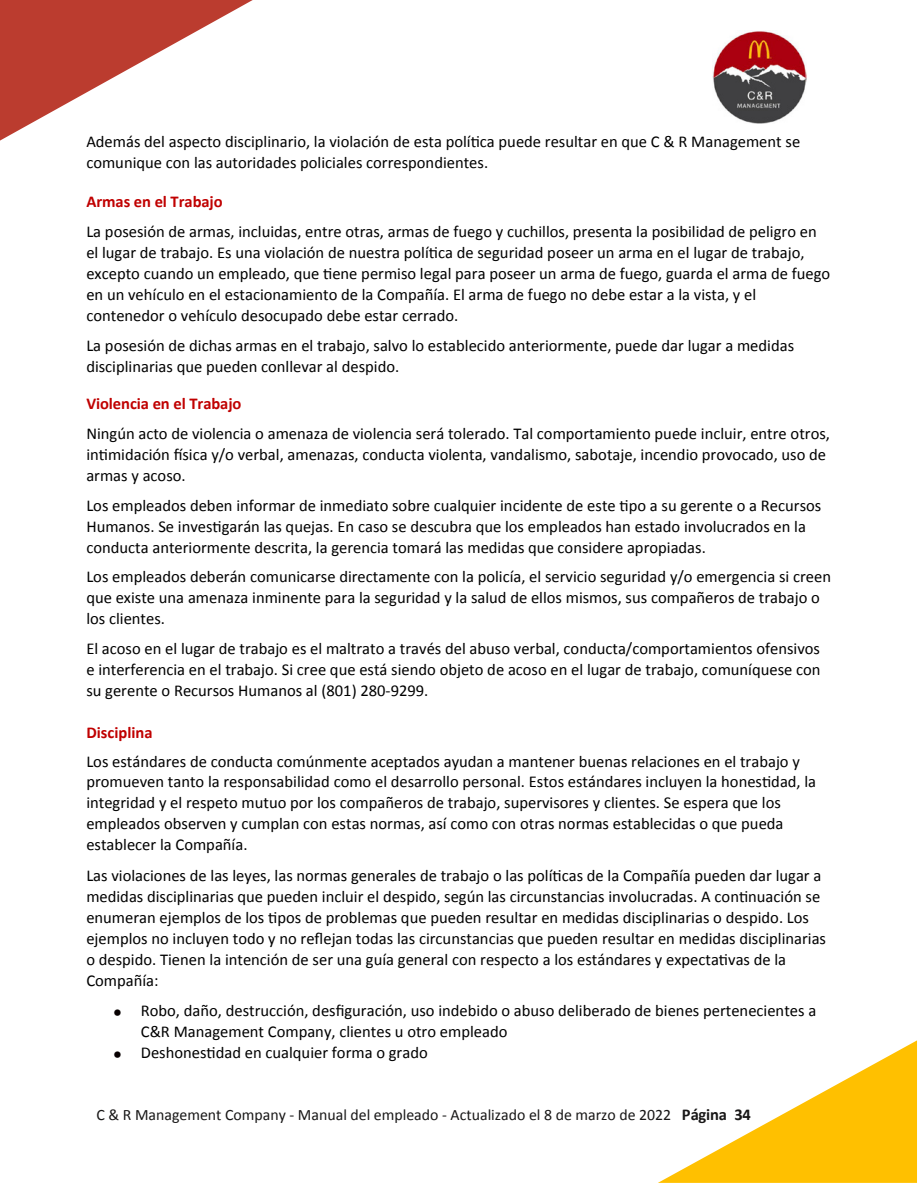
<style>
.page{position:relative;width:918px;height:1188px;background:#fff}
.page>*{position:absolute;margin:0;border:0;box-sizing:border-box;transform-origin:0 0}
.t1{font:20.4px/42px "Calibri";color:#070001}
.t2{font:16.5px/21px "Calibri";color:#000}
.t3{font:700 16.5px "Calibri";letter-spacing:-.005em;color:#c00000}
.t4{font:15.9px "Calibri";color:#181717}
.s1{font-weight:700;font-size:16.5px}
</style>
<div class="page">
<svg style="left:658px;top:1040px;width:259px;height:143px"></svg>
<svg style="left:0;top:0;width:253px;height:141px"></svg>
<img style="left:713px;top:31px;width:93px;height:92px">
<p class="t2" style="left:86px;top:131px;width:715px">Además del aspecto disciplinario, la violación de esta política puede resultar en que C &amp; R Management se comunique con las autoridades policiales correspondientes.</p>
<p class="t3" style="left:86px;top:191px;width:138px">Armas en el Trabajo</p>
<p class="t2" style="left:86px;top:221px;width:745px">La posesión de armas, incluidas, entre otras, armas de fuego y cuchillos, presenta la posibilidad de peligro en el lugar de trabajo. Es una violación de nuestra política de seguridad poseer un arma en el lugar de trabajo, excepto cuando un empleado, que tiene permiso legal para poseer un arma de fuego, guarda el arma de fuego en un vehículo en el estacionamiento de la Compañía. El arma de fuego no debe estar a la vista, y el contenedor o vehículo desocupado debe estar cerrado.</p>
<p class="t2" style="left:86px;top:335px;width:709px">La posesión de dichas armas en el trabajo, salvo lo establecido anteriormente, puede dar lugar a medidas disciplinarias que pueden conllevar al despido.</p>
<p class="t3" style="left:86px;top:393px;width:157px">Violencia en el Trabajo</p>
<p class="t2" style="left:86px;top:423px;width:745px">Ningún acto de violencia o amenaza de violencia será tolerado. Tal comportamiento puede incluir, entre otros, intimidación física y/o verbal, amenazas, conducta violenta, vandalismo, sabotaje, incendio provocado, uso de armas y acoso.</p>
<p class="t2" style="left:86px;top:495px;width:737px">Los empleados deben informar de inmediato sobre cualquier incidente de este tipo a su gerente o a Recursos<br>Humanos. Se investigarán las quejas. En caso se descubra que los empleados han estado involucrados en la conducta anteriormente descrita, la gerencia tomará las medidas que considere apropiadas.</p>
<p class="t2" style="left:86px;top:566px;width:746px">Los empleados deberán comunicarse directamente con la policía, el servicio seguridad y/o emergencia si creen que existe una amenaza inminente para la seguridad y la salud de ellos mismos, sus compañeros de trabajo o los clientes.</p>
<p class="t2" style="left:86px;top:638px;width:736px;text-align:justify">El acoso en el lugar de trabajo es el maltrato a través del abuso verbal, conducta/comportamientos ofensivos e interferencia en el trabajo. Si cree que está siendo objeto de acoso en el lugar de trabajo, comuníquese con su gerente o Recursos Humanos al (801) 280-9299.</p>
<p class="t3" style="left:86px;top:722px;width:68px">Disciplina</p>
<p class="t2" style="left:86px;top:751px;width:731px">Los estándares de conducta comúnmente aceptados ayudan a mantener buenas relaciones en el trabajo y promueven tanto la responsabilidad como el desarrollo personal. Estos estándares incluyen la honestidad, la integridad y el respeto mutuo por los compañeros de trabajo, supervisores y clientes. Se espera que los empleados observen y cumplan con estas normas, así como con otras normas establecidas o que pueda establecer la Compañía.</p>
<p class="t2" style="left:86px;top:865px;width:741px">Las violaciones de las leyes, las normas generales de trabajo o las políticas de la Compañía pueden dar lugar a medidas disciplinarias que pueden incluir el despido, según las circunstancias involucradas. A continuación se enumeran ejemplos de los tipos de problemas que pueden resultar en medidas disciplinarias o despido. Los ejemplos no incluyen todo y no reflejan todas las circunstancias que pueden resultar en medidas disciplinarias o despido. Tienen la intención de ser una guía general con respecto a los estándares y expectativas de la Compañía:</p>
<p class="t2" style="left:141px;top:1000px;width:677px">Robo, daño, destrucción, desfiguración, uso indebido o abuso deliberado de bienes pertenecientes a<br>C&amp;R Management Company, clientes u otro empleado<br>Deshonestidad en cualquier forma o grado</p>
<p class="t1" style="left:113px;top:991px;width:12px">• •</p>
<p class="t4" style="left:96px;top:1105px;width:656px">C &amp; R Management Company - Manual del empleado - Actualizado el 8 de marzo de 2022 <span class="s1">Página 34</span></p>
</div>
